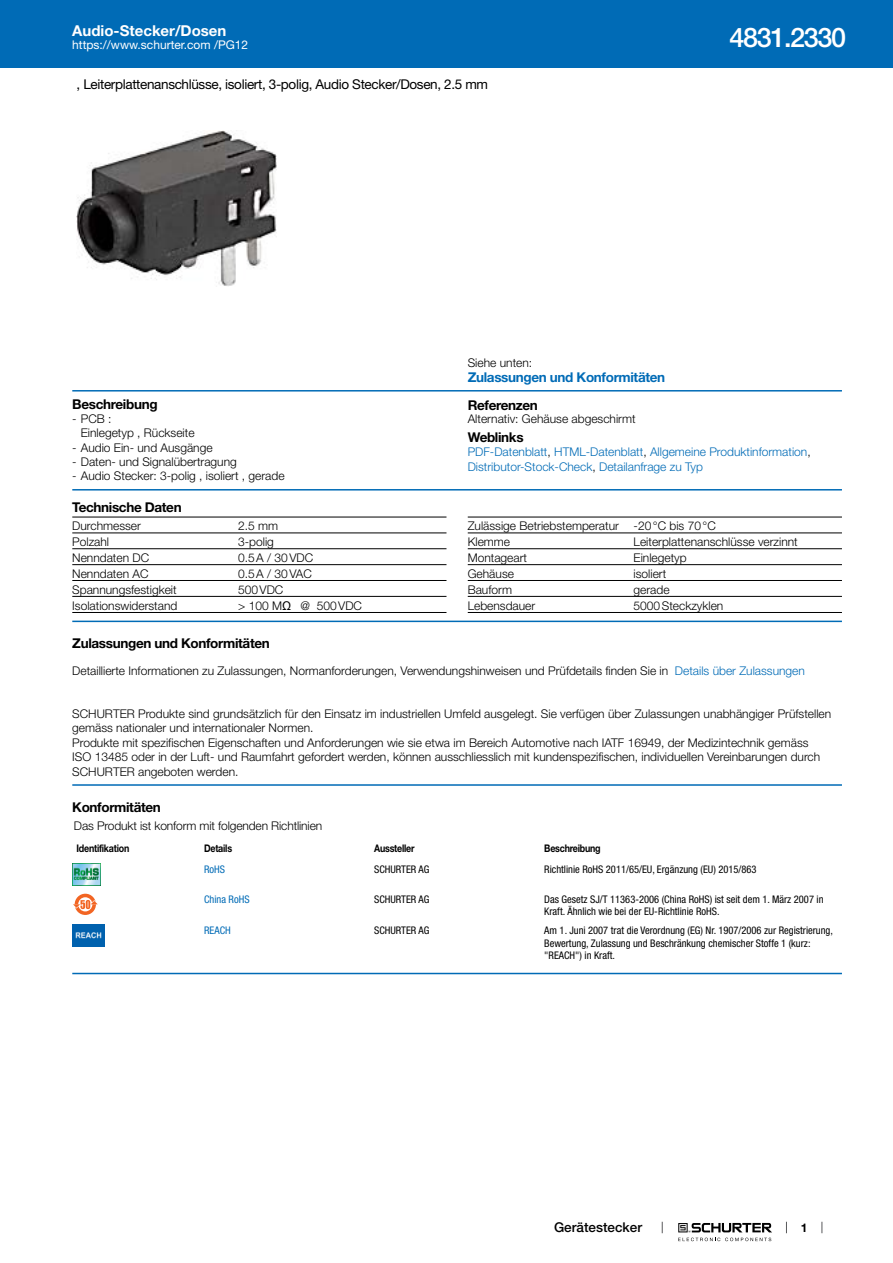
<style>
.page{position:relative;width:893px;height:1263px;background:#fff}
.page>*{position:absolute;margin:0;border:0;box-sizing:border-box;transform-origin:0 0}
.t1{font:500 27px "Helvetica Neue LT";letter-spacing:-.05em;color:#fff}
.t2{font:700 15px "Helvetica Neue LT";color:#fff}
.t3{font:700 13.5px "Helvetica Neue LT";letter-spacing:-.025em;color:#000}
.t4{font:13.5px "Helvetica Neue LT";letter-spacing:-.025em;color:#000}
.t5{font:700 13.5px "Helvetica Neue LT";letter-spacing:-.025em;color:#006bb6}
.t6{font:500 13.5px "Helvetica Neue LT";color:#000}
.t7{font:300 12px/14.4px "Helvetica Neue LT";color:#000}
.t8{font:300 12px/14.4px "Helvetica Neue LT";color:#006bb6}
.t9{font:12px "Helvetica Neue LT";color:#fff}
.t10{font:700 12px "Helvetica Neue LT";color:#000}
.t11{font:condensed 10.5px/12.6px "Helvetica Neue LT";color:#000}
.t12{font:700 10.5px "Helvetica Neue LT";letter-spacing:-.025em;color:#000;scale:.85 1}
.t13{font:condensed 10.5px "Helvetica Neue LT";color:#006bb6}
.s1{font-family:"Arial Unicode MS";font-weight:400}
.s2{color:#000}
.s3{color:#006bb6}
</style>
<div class="page">
<svg style="left:678px;top:1223px;width:94px;height:18px"></svg>
<div style="left:0;top:0;width:893px;height:68px;background:#006bb6"></div>
<img style="left:76px;top:131px;width:201px;height:155px">
<hr style="left:72px;top:390px;width:770px;height:1px;background:#006bb6">
<hr style="left:72px;top:489px;width:770px;height:1px;background:#006bb6">
<hr style="left:72px;top:517px;width:374px;height:1px;background:#000">
<hr style="left:72px;top:532px;width:374px;height:1px;background:#000">
<hr style="left:72px;top:548px;width:374px;height:1px;background:#000">
<hr style="left:72px;top:564px;width:374px;height:1px;background:#000">
<hr style="left:72px;top:580px;width:374px;height:1px;background:#000">
<hr style="left:72px;top:596px;width:374px;height:1px;background:#000">
<hr style="left:72px;top:612px;width:374px;height:1px;background:#000">
<hr style="left:468px;top:517px;width:374px;height:1px;background:#000">
<hr style="left:468px;top:532px;width:374px;height:1px;background:#000">
<hr style="left:468px;top:548px;width:374px;height:1px;background:#000">
<hr style="left:468px;top:564px;width:374px;height:1px;background:#000">
<hr style="left:468px;top:580px;width:374px;height:1px;background:#000">
<hr style="left:468px;top:596px;width:374px;height:1px;background:#000">
<hr style="left:468px;top:612px;width:374px;height:1px;background:#000">
<hr style="left:72px;top:621px;width:770px;height:1px;background:#006bb6">
<hr style="left:72px;top:784px;width:770px;height:2px;background:#006bb6">
<img style="left:72px;top:864px;width:29px;height:21px">
<svg style="left:75px;top:894px;width:21px;height:21px"></svg>
<svg style="left:78px;top:897px;width:14px;height:14px"></svg>
<div style="left:80px;top:899px;width:10px;height:10px;background:#fff;border-radius:50%"></div>
<svg style="left:73px;top:900px;width:25px;height:9px"></svg>
<img style="left:72px;top:925px;width:32px;height:21px">
<hr style="left:72px;top:973px;width:770px;height:1px;background:#006bb6">
<p class="t2" style="left:72px;top:21px;width:156px">Audio-Stecker/Dosen</p>
<p class="t9" style="left:72px;top:38px;width:178px">https://www.schurter.com /PG12</p>
<p class="t4" style="left:77px;top:76px;width:413px">, Leiterplattenanschlüsse, isoliert, 3-polig, Audio Stecker/Dosen, 2.5 mm</p>
<h1 class="t1" style="left:729px;top:21px;width:118px">4831.2330</h1>
<p class="t7" style="left:468px;top:355px;width:66px">Siehe unten:</p>
<p class="t5" style="left:468px;top:368px;width:199px">Zulassungen und Konformitäten</p>
<p class="t3" style="left:72px;top:396px;width:87px">Beschreibung</p>
<p class="t7" style="left:81px;top:411px;width:115px;text-indent:-9px">- PCB :<br>Einlegetyp , Rückseite</p>
<p class="t7" style="left:72px;top:440px;width:142px">- Audio Ein- und Ausgänge</p>
<p class="t7" style="left:72px;top:454px;width:166px">- Daten- und Signalübertragung</p>
<p class="t7" style="left:72px;top:469px;width:214px">- Audio Stecker: 3-polig , isoliert , gerade</p>
<p class="t3" style="left:72px;top:499px;width:111px">Technische Daten</p>
<p class="t7" style="left:72px;top:519px;width:70px">Durchmesser</p>
<p class="t7" style="left:238px;top:519px;width:42px">2.5 mm</p>
<p class="t7" style="left:72px;top:534px;width:38px">Polzahl</p>
<p class="t7" style="left:238px;top:534px;width:37px">3-polig</p>
<p class="t7" style="left:72px;top:550px;width:78px">Nenndaten DC</p>
<p class="t7" style="left:238px;top:550px;width:77px">0.5A / 30VDC</p>
<p class="t7" style="left:72px;top:566px;width:78px">Nenndaten AC</p>
<p class="t7" style="left:238px;top:566px;width:75px">0.5A / 30VAC</p>
<p class="t7" style="left:72px;top:582px;width:106px">Spannungsfestigkeit</p>
<p class="t7" style="left:238px;top:582px;width:47px">500VDC</p>
<p class="t7" style="left:72px;top:598px;width:107px">Isolationswiderstand</p>
<p class="t7" style="left:238px;top:598px;width:125px">&gt; 100 M<span class="s1">Ω</span> @ 500VDC</p>
<p class="t3" style="left:468px;top:396px;width:72px">Referenzen</p>
<p class="t7" style="left:468px;top:412px;width:169px">Alternativ: Gehäuse abgeschirmt</p>
<p class="t3" style="left:468px;top:429px;width:57px">Weblinks</p>
<p class="t8" style="left:468px;top:444px;width:344px">PDF-Datenblatt<span class="s2">,</span> HTML-Datenblatt<span class="s2">,</span> Allgemeine Produktinformation<span class="s2">,<br></span>Distributor-Stock-Check<span class="s2">,</span> Detailanfrage zu Typ</p>
<p class="t7" style="left:468px;top:518px;width:250px;line-height:15.9px">Zulässige Betriebstemperatur -20°C bis 70°C<br>Klemme</p>
<p class="t7" style="left:634px;top:534px;width:166px">Leiterplattenanschlüsse verzinnt</p>
<p class="t7" style="left:468px;top:550px;width:61px">Montageart</p>
<p class="t7" style="left:634px;top:550px;width:55px">Einlegetyp</p>
<p class="t7" style="left:468px;top:566px;width:48px">Gehäuse</p>
<p class="t7" style="left:634px;top:566px;width:34px">isoliert</p>
<p class="t7" style="left:468px;top:582px;width:46px">Bauform</p>
<p class="t7" style="left:634px;top:582px;width:38px">gerade</p>
<p class="t7" style="left:468px;top:598px;width:69px">Lebensdauer</p>
<p class="t7" style="left:634px;top:598px;width:91px">5000Steckzyklen</p>
<p class="t3" style="left:72px;top:635px;width:199px">Zulassungen und Konformitäten</p>
<p class="t7" style="left:72px;top:663px;width:734px">Detaillierte Informationen zu Zulassungen, Normanforderungen, Verwendungshinweisen und Prüfdetails finden Sie in <span class="s3">Details über Zulassungen</span></p>
<p class="t7" style="left:72px;top:706px;width:760px">SCHURTER Produkte sind grundsätzlich für den Einsatz im industriellen Umfeld ausgelegt. Sie verfügen über Zulassungen unabhängiger Prüfstellen gemäss nationaler und internationaler Normen.<br>Produkte mit spezifischen Eigenschaften und Anforderungen wie sie etwa im Bereich Automotive nach IATF 16949, der Medizintechnik gemäss<br>ISO 13485 oder in der Luft- und Raumfahrt gefordert werden, können ausschliesslich mit kundenspezifischen, individuellen Vereinbarungen durch SCHURTER angeboten werden.</p>
<p class="t3" style="left:72px;top:799px;width:90px">Konformitäten</p>
<p class="t7" style="left:74px;top:818px;width:250px">Das Produkt ist konform mit folgenden Richtlinien</p>
<p class="t12" style="left:77px;top:841px;width:64px">Identifikation</p>
<p class="t12" style="left:204px;top:841px;width:35px">Details</p>
<p class="t12" style="left:374px;top:841px;width:49px">Aussteller</p>
<p class="t12" style="left:544px;top:841px;width:68px">Beschreibung</p>
<p class="t13" style="left:204px;top:863px;width:22px">RoHS</p>
<p class="t11" style="left:374px;top:863px;width:57px">SCHURTER AG</p>
<p class="t11" style="left:544px;top:863px;width:214px">Richtlinie RoHS 2011/65/EU, Ergänzung (EU) 2015/863</p>
<p class="t13" style="left:204px;top:893px;width:47px">China RoHS</p>
<p class="t11" style="left:374px;top:893px;width:57px">SCHURTER AG</p>
<p class="t11" style="left:544px;top:893px;width:281px">Das Gesetz SJ/T 11363-2006 (China RoHS) ist seit dem 1. März 2007 in<br>Kraft. Ähnlich wie bei der EU-Richtlinie RoHS.</p>
<p class="t13" style="left:204px;top:924px;width:28px">REACH</p>
<p class="t11" style="left:374px;top:924px;width:57px">SCHURTER AG</p>
<p class="t11" style="left:544px;top:924px;width:290px">Am 1. Juni 2007 trat die Verordnung (EG) Nr. 1907/2006 zur Registrierung,<br>Bewertung, Zulassung und Beschränkung chemischer Stoffe 1 (kurz: "REACH") in Kraft.</p>
<p class="t6" style="left:554px;top:1219px;width:90px">Gerätestecker</p>
<p class="t10" style="left:801px;top:1220px;width:8px">1</p>
</div>
